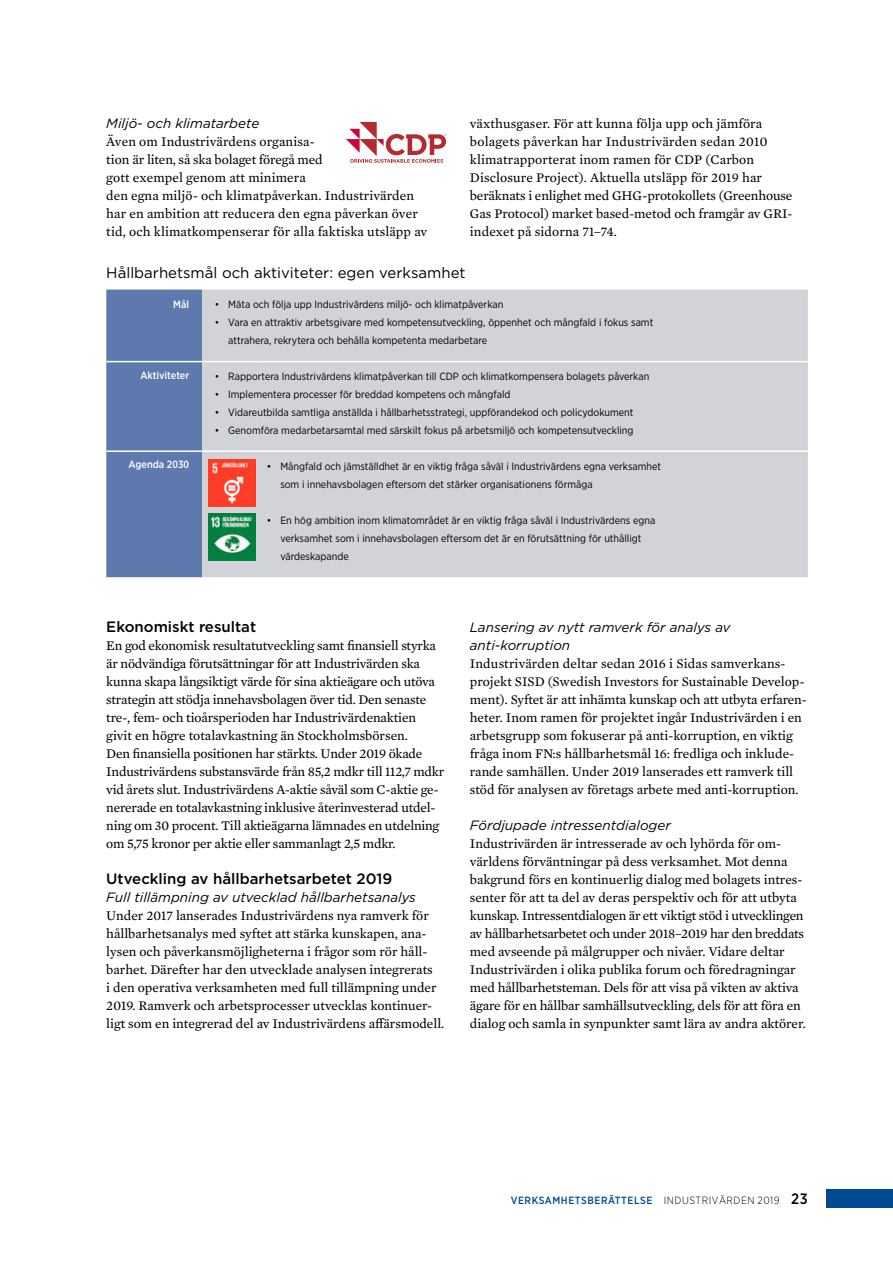
<style>
.page{position:relative;width:893px;height:1263px;background:#fff}
.page>*{position:absolute;margin:0;border:0;box-sizing:border-box;transform-origin:0 0}
.Rubrik_3{font:500 15px "Gotham";color:#000}
.tabellhuvud{font:15px "Gotham";color:#000}
.Text{font:13.5px/18px "Mercury Text G2";color:#000}
.Rubrik_4{font:italic 13.5px/18px "Gotham";color:#000}
.t1{font:10.5px/18px "Gotham Narrow";color:#000}
.t2{font:500 10.5px "Gotham Narrow";letter-spacing:.05em;color:#004a93}
.Tabelltext{font:500 10.5px "Gotham Narrow";color:#fff}
.s1{font-weight:300;color:#000}
.s2{font-size:15px;color:#000}
</style>
<div class="page">
<div style="left:826px;top:1190px;width:67px;height:18px;background:#004a93"></div>
<div style="left:106px;top:290px;width:96px;height:287px;background:#5e79ad"></div>
<div style="left:202px;top:290px;width:606px;height:160px;background:#d2d3d9"></div>
<div style="left:202px;top:452px;width:606px;height:125px;background:#d2d3d9"></div>
<hr style="left:106px;top:361px;width:96px;height:1px;background:#fff">
<hr style="left:202px;top:361px;width:61px;height:1px;background:#fff">
<hr style="left:263px;top:361px;width:545px;height:1px;background:#fff">
<hr style="left:106px;top:450px;width:96px;height:2px;background:#fff">
<img style="left:209px;top:459px;width:47px;height:47px">
<img style="left:209px;top:513px;width:47px;height:47px">
<svg style="left:346px;top:122px;width:100px;height:41px"></svg>
<p class="Rubrik_4" style="left:106px;top:113px;width:155px">Miljö- och klimatarbete</p>
<p class="Text" style="left:106px;top:131px;width:322px">Även om Industrivärdens organisa-<br>tion är liten, så ska bolaget föregå med<br>gott exempel genom att minimera<br>den egna miljö- och klimatpåverkan. Industrivärden har en ambition att reducera den egna påverkan över tid, och klimatkompenserar för alla faktiska utsläpp av</p>
<p class="Text" style="left:470px;top:113px;width:324px">växthusgaser. För att kunna följa upp och jämföra bolagets påverkan har Industrivärden sedan 2010 klimatrapporterat inom ramen för CDP (Carbon Disclosure Project). Aktuella utsläpp för 2019 har beräknats i enlighet med GHG-protokollets (Greenhouse Gas Protocol) market based-metod och framgår av GRI&shy;indexet på sidorna 71–74.</p>
<p class="tabellhuvud" style="left:106px;top:263px;width:361px">Hållbarhetsmål och aktiviteter: egen verksamhet</p>
<p class="Tabelltext" style="left:173px;top:297px;width:17px">MÅL</p>
<p class="t1" style="left:215px;top:295px;width:290px">• Mäta och följa upp Industrivärdens miljö- och klimatpåverkan</p>
<p class="t1" style="left:228px;top:313px;width:427px;text-indent:-14px">• Vara en attraktiv arbetsgivare med kompetensutveckling, öppenhet och mångfald i fokus samt attrahera, rekrytera och behålla kompetenta medarbetare</p>
<p class="Tabelltext" style="left:140px;top:368px;width:50px">AKTIVITETER</p>
<p class="t1" style="left:215px;top:367px;width:436px">• Rapportera Industrivärdens klimatpåverkan till CDP och klimatkompensera bolagets påverkan</p>
<p class="t1" style="left:215px;top:385px;width:297px">• Implementera processer för breddad kompetens och mångfald</p>
<p class="t1" style="left:215px;top:403px;width:420px">• Vidareutbilda samtliga anställda i hållbarhetsstrategi, uppförandekod och policydokument</p>
<p class="t1" style="left:215px;top:421px;width:420px">• Genomföra medarbetarsamtal med särskilt fokus på arbetsmiljö och kompetensutveckling</p>
<p class="Tabelltext" style="left:129px;top:458px;width:62px">AGENDA 2030</p>
<p class="t1" style="left:280px;top:457px;width:382px;text-indent:-14px">• Mångfald och jämställdhet är en viktig fråga såväl i Industrivärdens egna verksamhet som i innehavsbolagen eftersom det stärker organisationens förmåga</p>
<p class="t1" style="left:280px;top:511px;width:377px;text-indent:-14px">• En hög ambition inom klimatområdet är en viktig fråga såväl i Industrivärdens egna verksamhet som i innehavsbolagen eftersom det är en förutsättning för uthålligt värdeskapande</p>
<p class="Rubrik_3" style="left:106px;top:616px;width:151px">Ekonomiskt resultat</p>
<p class="Text" style="left:106px;top:635px;width:340px">En god ekonomisk resultatutveckling samt finansiell styrka är nödvändiga förutsättningar för att Industrivärden ska kunna skapa långsiktigt värde för sina aktieägare och utöva strategin att stödja innehavsbolagen över tid. Den senaste tre-, fem- och tioårsperioden har Industrivärdenaktien givit en högre totalavkastning än Stockholmsbörsen.<br>Den finansiella positionen har stärkts. Under 2019 ökade Industrivärdens substansvärde från 85,2 mdkr till 112,7 mdkr vid årets slut. Industrivärdens A-aktie såväl som C-aktie ge&shy;nererade en totalavkastning inklusive återinvesterad utdel&shy;ning om 30 procent. Till aktieägarna lämnades en utdelning om 5,75 kronor per aktie eller sammanlagt 2,5 mdkr.</p>
<p class="Rubrik_3" style="left:106px;top:868px;width:288px">Utveckling av hållbarhetsarbetet 2019</p>
<p class="Rubrik_4" style="left:106px;top:887px;width:311px">Full tillämpning av utvecklad hållbarhetsanalys</p>
<p class="Text" style="left:106px;top:905px;width:340px">Under 2017 lanserades Industrivärdens nya ramverk för hållbarhetsanalys med syftet att stärka kunskapen, ana&shy;lysen och påverkansmöjligheterna i frågor som rör håll&shy;barhet. Därefter har den utvecklade analysen integrerats<br>i den operativa verksamheten med full tillämpning under 2019. Ramverk och arbetsprocesser utvecklas kontinuer&shy;ligt som en integrerad del av Industrivärdens affärsmodell.</p>
<p class="Rubrik_4" style="left:470px;top:617px;width:262px">Lansering av nytt ramverk för analys av anti-korruption</p>
<p class="Text" style="left:470px;top:653px;width:338px">Industrivärden deltar sedan 2016 i Sidas samverkans&shy;projekt SISD (Swedish Investors for Sustainable Develop&shy;ment). Syftet är att inhämta kunskap och att utbyta erfaren&shy;heter. Inom ramen för projektet ingår Industrivärden i en arbetsgrupp som fokuserar på anti-korruption, en viktig fråga inom FN:s hållbarhetsmål 16: fredliga och inklude&shy;rande samhällen. Under 2019 lanserades ett ramverk till stöd för analysen av företags arbete med anti-korruption.</p>
<p class="Rubrik_4" style="left:470px;top:815px;width:203px">Fördjupade intressentdialoger</p>
<p class="Text" style="left:470px;top:833px;width:337px">Industrivärden är intresserade av och lyhörda för om&shy;världens förväntningar på dess verksamhet. Mot denna bakgrund förs en kontinuerlig dialog med bolagets intres&shy;senter för att ta del av deras perspektiv och för att utbyta kunskap. Intressentdialogen är ett viktigt stöd i utvecklingen av hållbarhetsarbetet och under 2018–2019 har den breddats med avseende på målgrupper och nivåer. Vidare deltar Industrivärden i olika publika forum och föredragningar med hållbarhetsteman. Dels för att visa på vikten av aktiva ägare för en hållbar samhällsutveckling, dels för att föra en dialog och samla in synpunkter samt lära av andra aktörer.</p>
<p class="t2" style="left:511px;top:1194px;width:299px">VERKSAMHETSBERÄTTELSE <span class="s1">INDUSTRIVÄRDEN 2019</span> <span class="s2">23</span></p>
</div>
